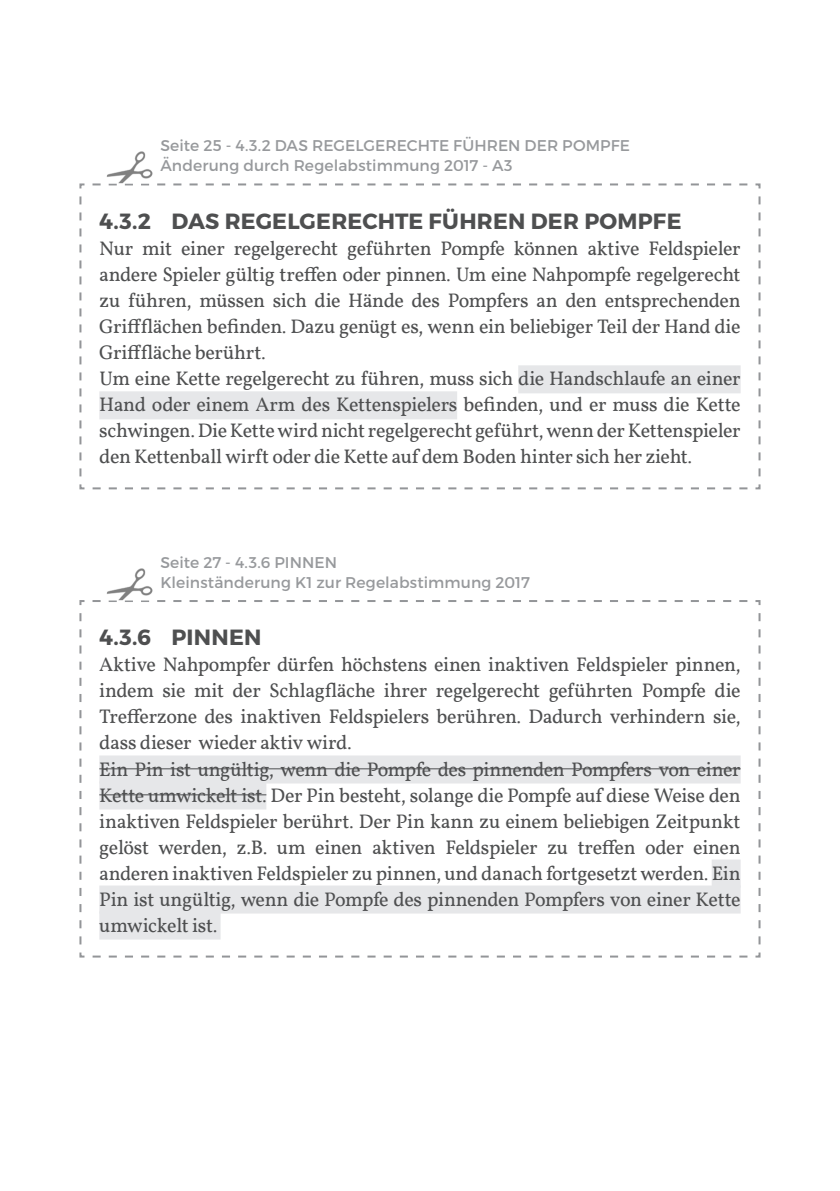
<style>
.page{position:relative;width:840px;height:1191px;background:#fff}
.page>*{position:absolute;margin:0;border:0;box-sizing:border-box;transform-origin:0 0}
.Unterüberschrift{font:700 22px "Montserrat";letter-spacing:.01em;color:#4e4f50}
.Fließtext{font:20px/26px "Vollkorn";letter-spacing:-.02em;color:#4e4f50;text-align:justify}
.Unterüberschrift-2{font:15.6px "Montserrat";letter-spacing:.005em;color:#97999c}
</style>
<div class="page">
<svg style="left:79px;top:183px;width:682px;height:307px"></svg>
<img style="left:106px;top:151px;width:47px;height:32px">
<div style="left:518px;top:365px;width:222px;height:28px;background:#e6e7e9"></div>
<div style="left:99px;top:391px;width:358px;height:28px;background:#e6e7e9"></div>
<svg style="left:79px;top:600px;width:682px;height:358px"></svg>
<img style="left:106px;top:568px;width:47px;height:32px">
<p class="Unterüberschrift-2" style="left:160px;top:136px;width:471px">Seite 25 - 4.3.2 DAS REGELGERECHTE FÜHREN DER POMPFE</p>
<p class="Unterüberschrift-2" style="left:160px;top:156px;width:353px">Änderung durch Regelabstimmung 2017 - A3</p>
<p class="Unterüberschrift" style="left:99px;top:208px;width:583px">4.3.2 DAS REGELGERECHTE FÜHREN DER POMPFE</p>
<p class="Fließtext" style="left:99px;top:236px;width:642px">Nur mit einer regelgerecht geführten Pompfe können aktive Feldspieler andere Spieler gültig treffen oder pinnen. Um eine Nahpompfe regelgerecht zu führen, müssen sich die Hände des Pompfers an den entsprechenden Griffflächen befinden. Dazu genügt es, wenn ein beliebiger Teil der Hand die Grifffläche berührt.</p>
<p class="Fließtext" style="left:99px;top:366px;width:642px">Um eine Kette regelgerecht zu führen, muss sich die Handschlaufe an einer Hand oder einem Arm des Kettenspielers befinden, und er muss die Kette schwingen. Die Kette wird nicht regelgerecht geführt, wenn der Kettenspieler den Kettenball wirft oder die Kette auf dem Boden hinter sich her zieht.</p>
<p class="Unterüberschrift-2" style="left:160px;top:552px;width:178px">Seite 27 - 4.3.6 PINNEN</p>
<p class="Unterüberschrift-2" style="left:160px;top:572px;width:371px">Kleinständerung K1 zur Regelabstimmung 2017</p>
<p class="Unterüberschrift" style="left:99px;top:624px;width:163px">4.3.6 PINNEN</p>
<p class="Fließtext" style="left:99px;top:652px;width:642px">Aktive Nahpompfer dürfen höchstens einen inaktiven Feldspieler pinnen, indem sie mit der Schlagfläche ihrer regelgerecht geführten Pompfe die Trefferzone des inaktiven Feldspielers berühren. Dadurch verhindern sie, dass dieser wieder aktiv wird.</p>
<p class="Fließtext" style="left:99px;top:756px;width:642px">Ein Pin ist ungültig, wenn die Pompfe des pinnenden Pompfers von einer Kette umwickelt ist. Der Pin besteht, solange die Pompfe auf diese Weise den inaktiven Feldspieler berührt. Der Pin kann zu einem beliebigen Zeitpunkt gelöst werden, z.B. um einen aktiven Feldspieler zu treffen oder einen anderen inaktiven Feldspieler zu pinnen, und danach fortgesetzt werden. Ein Pin ist ungültig, wenn die Pompfe des pinnenden Pompfers von einer Kette umwickelt ist.</p>
</div>
